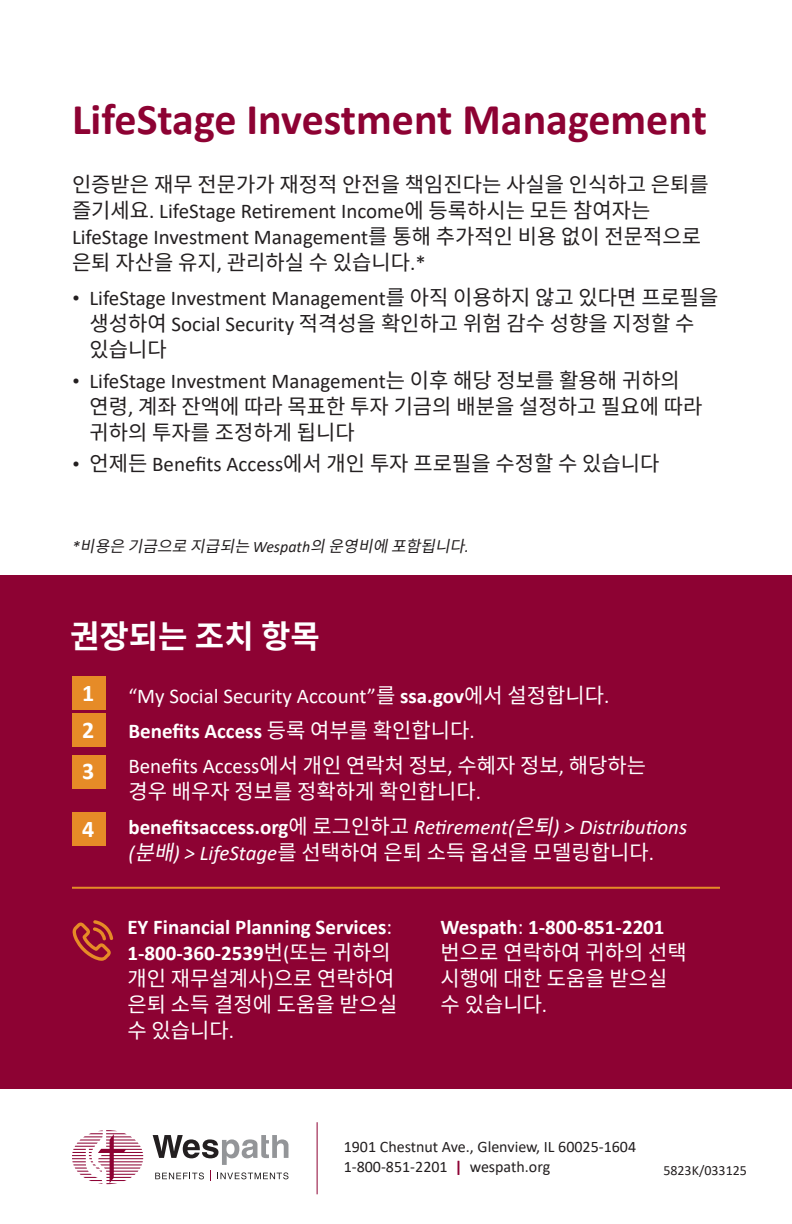
<style>
.page{position:relative;width:792px;height:1224px;background:#fff}
.page>*{position:absolute;margin:0;border:0;box-sizing:border-box;transform-origin:0 0}
.t1{font:700 44px "Calibri";color:#8d0233}
.t2{font:700 32px "Noto Sans CJ Kkr";color:#fff}
.t3{font:700 24px "Calibri";color:#fff}
.t4{font:21px/26px "Noto Sans CJ Kkr";color:#231f20}
.t5{font:700 21px/26px "Calibri";color:#fff}
.t6{font:21px/26px "Noto Sans CJ Kkr";color:#fff}
.t7{font:21px/26px "Calibri";color:#231f20}
.t8{font:italic 21px/26px "Calibri";color:#fff}
.t9{font:21px "Calibri";color:#fff}
.t10{font:16px "Calibri";color:#231f20}
.t11{font:italic 16px "Noto Sans CJ Kkr";color:#231f20}
.t12{font:14px "Calibri";color:#231f20}
.s1{font-family:"Calibri"}
.s2{font-size:16px}
.s3{font-family:"Noto Sans CJ Kkr"}
.s4{font-family:"Calibri";font-size:16px}
.s5{font-weight:700}
.s6{font-family:"Noto Sans CJ Kkr";font-weight:400}
.s7{font-weight:400}
.s8{font-weight:700;font-style:normal}
.s9{font-family:"Noto Sans CJ Kkr";font-style:normal}
.s10{font-style:normal}
.s11{font-family:"Calibri";font-weight:700}
.s12{font-weight:700;color:#8d0233}
</style>
<div class="page">
<div style="left:0;top:575px;width:792px;height:514px;background:#8d0233"></div>
<svg style="left:153px;top:1135px;width:135px;height:46px"></svg>
<svg style="left:72px;top:1130px;width:71px;height:54px"></svg>
<hr style="left:317px;top:1122px;width:1px;height:72px;background:#8d0233">
<div style="left:72px;top:676px;width:33px;height:34px;background:#e68b27"></div>
<div style="left:72px;top:714px;width:33px;height:33px;background:#e68b27"></div>
<div style="left:72px;top:755px;width:33px;height:33px;background:#e68b27"></div>
<div style="left:72px;top:813px;width:33px;height:33px;background:#e68b27"></div>
<hr style="left:72px;top:887px;width:648px;height:2px;background:#e68b27">
<svg style="left:72px;top:920px;width:41px;height:41px"></svg>
<p class="t1" style="left:72px;top:88px;width:636px">LifeStage Investment Management</p>
<p class="t4" style="left:72px;top:172px;width:638px">인증받은 재무 전문가가 재정적 안전을 책임진다는 사실을 인식하고 은퇴를 즐기세요<span class="s1">. LifeStage Retirement Income</span>에 등록하시는 모든 참여자는 <span class="s1">LifeStage Investment Management</span>를 통해 추가적인 비용 없이 전문적으로 은퇴 자산을 유지<span class="s1">,</span> 관리하실 수 있습니다<span class="s1">.*</span></p>
<p class="t7" style="left:89px;top:285px;width:631px;text-indent:-17px"><span class="s2">•</span> LifeStage Investment Management<span class="s3">를 아직 이용하지 않고 있다면 프로필을 생성하여</span> Social Security <span class="s3">적격성을 확인하고 위험 감수 성향을 지정할 수 있습니다</span></p>
<p class="t4" style="left:89px;top:368px;width:614px;text-indent:-17px"><span class="s4">•</span> <span class="s1">LifeStage Investment Management</span>는 이후 해당 정보를 활용해 귀하의 연령<span class="s1">,</span> 계좌 잔액에 따라 목표한 투자 기금의 배분을 설정하고 필요에 따라 귀하의 투자를 조정하게 됩니다</p>
<p class="t4" style="left:72px;top:451px;width:589px"><span class="s4">•</span> 언제든 <span class="s1">Benefits Access</span>에서 개인 투자 프로필을 수정할 수 있습니다</p>
<p class="t11" style="left:72px;top:537px;width:402px"><span class="s1">*</span> 비용은 기금으로 지급되는<span class="s1">Wesp a th</span> 의 운영비에 포함됩니다<span class="s1">.</span></p>
<p class="t2" style="left:70px;top:618px;width:251px">권장되는 조치 항목</p>
<p class="t9" style="left:128px;top:681px;width:482px">“My Social Security Account”<span class="s3">를</span> <span class="s5">ssa.gov</span><span class="s3">에서 설정합니다</span>.</p>
<p class="t5" style="left:128px;top:717px;width:348px">Benefits Access <span class="s6">등록 여부를 확인합니다</span><span class="s7">.</span></p>
<p class="t6" style="left:128px;top:752px;width:519px"><span class="s1">Benefits Access</span>에서 개인 연락처 정보<span class="s1">,</span> 수혜자 정보<span class="s1">,</span> 해당하는 경우 배우자 정보를 정확하게 확인합니다<span class="s1">.</span></p>
<p class="t8" style="left:128px;top:813px;width:560px"><span class="s8">benefitsaccess.org</span><span class="s9">에 로그인하고</span> Retirement(<span class="s3">은퇴</span>) &gt; Distributions (<span class="s3">분배</span>) &gt; LifeStage<span class="s9">를 선택하여 은퇴 소득 옵션을 모델링합니다</span><span class="s10">.</span></p>
<p class="t3" style="left:82px;top:676px;width:14px">1</p>
<p class="t3" style="left:82px;top:713px;width:14px">2</p>
<p class="t3" style="left:82px;top:754px;width:14px">3</p>
<p class="t3" style="left:82px;top:813px;width:14px">4</p>
<p class="t5" style="left:127px;top:914px;width:272px">EY Financial Planning Services<span class="s7">:<br></span>1-800-360-2539<span class="s6">번</span><span class="s7">(</span><span class="s6">또는 귀하의 개인 재무설계사</span><span class="s7">)</span><span class="s6">으로 연락하여 은퇴 소득 결정에 도움을 받으실 수 있습니다</span><span class="s7">.</span></p>
<p class="t6" style="left:441px;top:914px;width:248px"><span class="s11">Wespath</span><span class="s1">:</span> <span class="s11">1-800-851-2201 </span>번으로 연락하여 귀하의 선택 시행에 대한 도움을 받으실 수 있습니다<span class="s1">.</span></p>
<p class="t10" style="left:344px;top:1135px;width:294px">1901 Chestnut Ave., Glenview, IL 60025-1604</p>
<p class="t10" style="left:344px;top:1155px;width:208px">1-800-851-2201 <span class="s12">|</span> wespath.org</p>
<p class="t12" style="left:663px;top:1161px;width:85px">5823K/033125</p>
</div>
